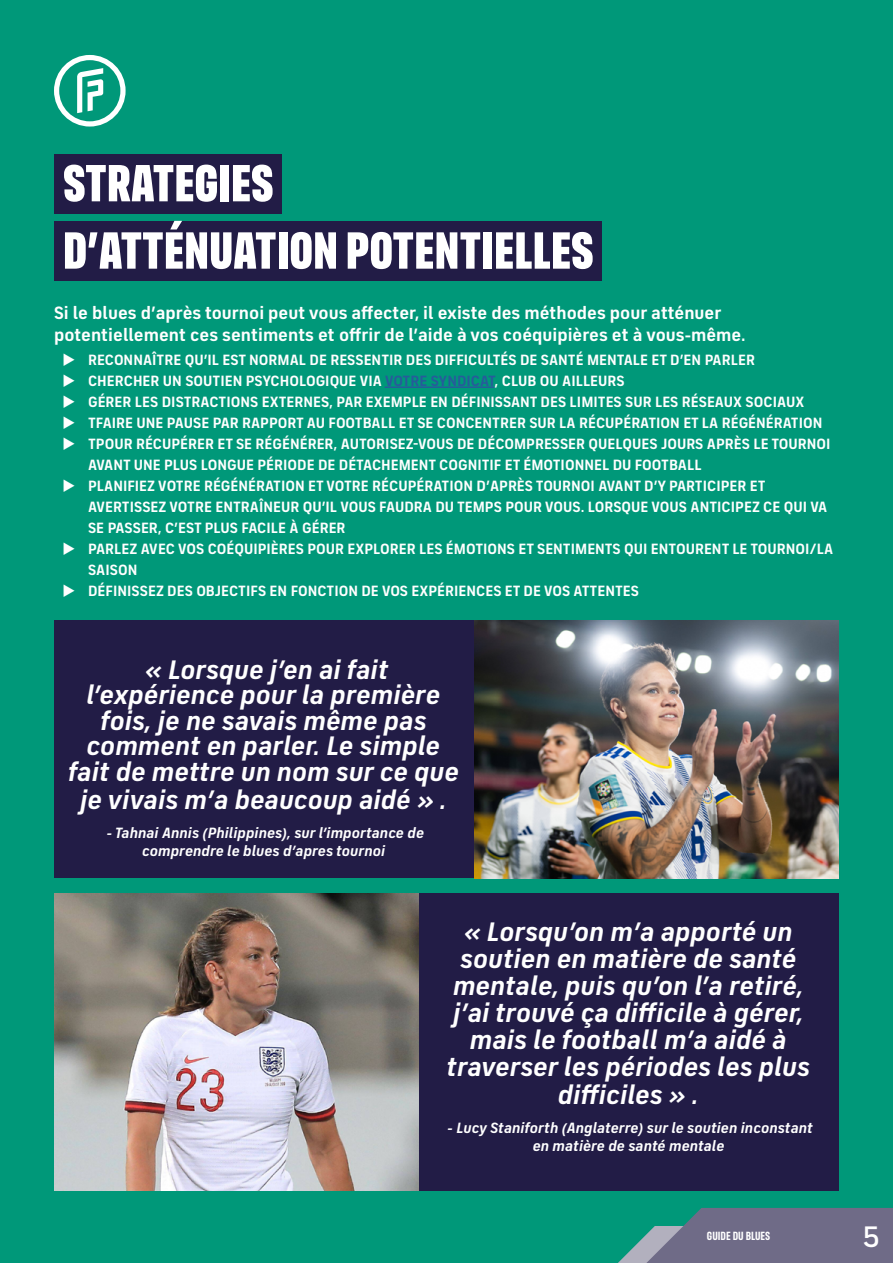
<style>
.page{position:relative;width:893px;height:1263px;background:#009879}
.page>*{position:absolute;margin:0;border:0;box-sizing:border-box;transform-origin:0 0}
.t1{font:900 52.5px/67.3px "FS Industrie Cd";color:#fff}
.t2{font:500 30px "FS Industrie";color:#fff}
.t3{font:italic 700 27px/27.3px "FS Industrie";color:#fff;text-align:center}
.t4{font:700 18px/21.6px "FS Industrie";color:#fff}
.t5{font:700 15px/21px "FS Industrie";color:#fff}
.t6{font:italic 700 15px/18px "FS Industrie";color:#fff;text-align:center}
.t7{font:700 12px "FS Industrie Cd";color:#fff}
.s1{color:#275b9b}
</style>
<div class="page">
<svg style="left:618px;top:1208px;width:275px;height:55px;background:#647588"></svg>
<div style="left:419px;top:893px;width:420px;height:298px;background:#221c46"></div>
<hr style="left:385px;top:386px;width:110px;height:2px;background:#275b9b">
<div style="left:54px;top:154px;width:228px;height:59px;background:#221c46"></div>
<div style="left:54px;top:221px;width:548px;height:60px;background:#221c46"></div>
<img style="left:54px;top:893px;width:365px;height:298px">
<svg style="left:54px;top:55px;width:72px;height:72px"></svg>
<div style="left:54px;top:620px;width:420px;height:258px;background:#221c46"></div>
<img style="left:474px;top:620px;width:365px;height:258px">
<h1 class="t1" style="left:63px;top:149px;width:532px">STRATEGIES<br>D’ATTÉNUATION POTENTIELLES</h1>
<p class="t4" style="left:54px;top:302px;width:693px">Si le blues d’après tournoi peut vous affecter, il existe des méthodes pour atténuer potentiellement ces sentiments et offrir de l’aide à vos coéquipières et à vous-même.</p>
<p class="t5" style="left:88px;top:349px;width:747px">RECONNAÎTRE QU’IL EST NORMAL DE RESSENTIR DES DIFFICULTÉS DE SANTÉ MENTALE ET D’EN PARLER<br>CHERCHER UN SOUTIEN PSYCHOLOGIQUE VIA <span class="s1">VOTRE SYNDICAT</span>, CLUB OU AILLEURS<br>GÉRER LES DISTRACTIONS EXTERNES, PAR EXEMPLE EN DÉFINISSANT DES LIMITES SUR LES RÉSEAUX SOCIAUX TFAIRE UNE PAUSE PAR RAPPORT AU FOOTBALL ET SE CONCENTRER SUR LA RÉCUPÉRATION ET LA RÉGÉNÉRATION TPOUR RÉCUPÉRER ET SE RÉGÉNÉRER, AUTORISEZ-VOUS DE DÉCOMPRESSER QUELQUES JOURS APRÈS LE TOURNOI AVANT UNE PLUS LONGUE PÉRIODE DE DÉTACHEMENT COGNITIF ET ÉMOTIONNEL DU FOOTBALL<br>PLANIFIEZ VOTRE RÉGÉNÉRATION ET VOTRE RÉCUPÉRATION D’APRÈS TOURNOI AVANT D’Y PARTICIPER ET AVERTISSEZ VOTRE ENTRAÎNEUR QU’IL VOUS FAUDRA DU TEMPS POUR VOUS. LORSQUE VOUS ANTICIPEZ CE QUI VA SE PASSER, C’EST PLUS FACILE À GÉRER<br>PARLEZ AVEC VOS COÉQUIPIÈRES POUR EXPLORER LES ÉMOTIONS ET SENTIMENTS QUI ENTOURENT LE TOURNOI/LA SAISON<br>DÉFINISSEZ DES OBJECTIFS EN FONCTION DE VOS EXPÉRIENCES ET DE VOS ATTENTES</p>
<h3 class="t3" style="left:68px;top:657px;width:393px;line-height:25.5px">« Lorsque j’en ai fait l’expérience pour la première fois, je ne savais même pas comment en parler. Le simple fait de mettre un nom sur ce que</h3>
<h3 class="t3" style="left:81px;top:786px;width:368px">je vivais m’a beaucoup aidé » .</h3>
<p class="t6" style="left:107px;top:824px;width:319px">- Tahnai Annis (Philippines), sur l’importance de comprendre le blues d’apres tournoi</p>
<h3 class="t3" style="left:447px;top:917px;width:365px">« Lorsqu’on m’a apporté un soutien en matière de santé mentale, puis qu’on l’a retiré, j’ai trouvé ça difficile à gérer, mais le football m’a aidé à traverser les périodes les plus difficiles » .</h3>
<p class="t6" style="left:448px;top:1118px;width:367px">- Lucy Staniforth (Anglaterre) sur le soutien inconstant en matière de santé mentale</p>
<p class="t7" style="left:707px;top:1228px;width:65px">GUIDE DU BLUES</p>
<h2 class="t2" style="left:862px;top:1218px;width:19px">5</h2>
</div>
